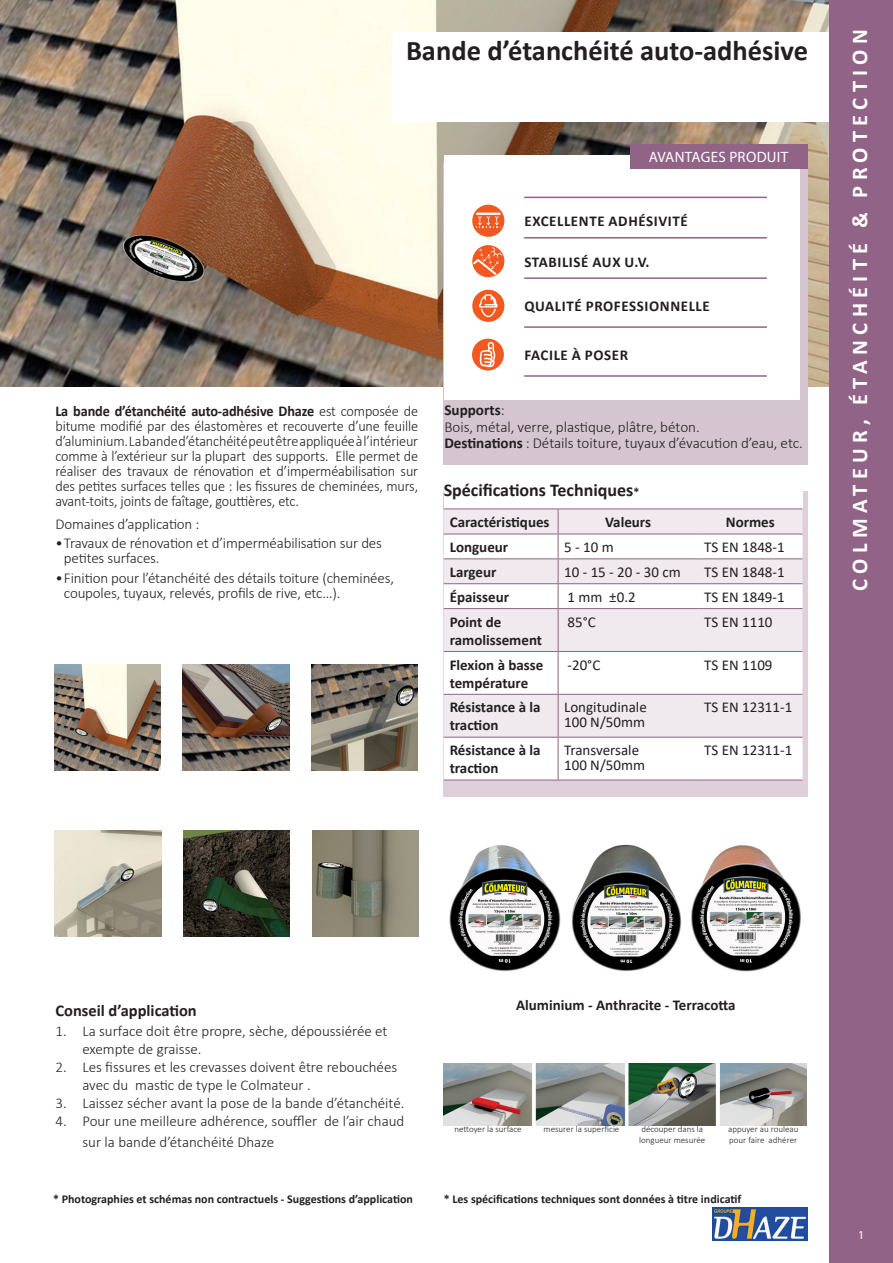
<style>
.page{position:relative;width:893px;height:1263px;background:#fff}
.page>*{position:absolute;margin:0;border:0;box-sizing:border-box;transform-origin:0 0}
.t1{font:700 28.5px "Calibri";color:#231f20}
.t2{font:700 22.5px "Calibri";letter-spacing:.24em;color:#fff}
.t3{font:700 18px "Calibri";color:#231f20}
.t4{font:700 16.5px "Calibri";color:#231f20}
.t5{font:300 15.15px "Calibri";color:#231f20}
.t6{font:700 15.15px "Calibri";color:#231f20}
.t7{font:300 15px/15px "Calibri";letter-spacing:-.01em;color:#231f20}
.t8{font:300 15px/15px "Calibri";letter-spacing:-.01em;color:#231f20;text-align:justify;scale:.95 1}
.t9{font:700 15px/18px "Calibri";color:#231f20}
.t10{font:15px "Calibri";color:#231f20}
.t11{font:700 15px "Calibri";letter-spacing:.04em;color:#231f20}
.t12{font:15px "Myriad Pro";letter-spacing:.02em;color:#fff}
.t13{font:700 12px "Calibri";color:#231f20}
.t14{font:12px "Myriad Pro";color:#fff}
.t15{font:300 9px/10.8px "Calibri";color:#231f20}
.s1{font-weight:700}
.s2{font-weight:300}
.s3{font-size:12px}
</style>
<div class="page">
<img style="left:0;top:0;width:829px;height:387px">
<div style="left:392px;top:32px;width:464px;height:89px;background:#fff"></div>
<div style="left:444px;top:162px;width:364px;height:302px;background:#d5c5d0"></div>
<div style="left:444px;top:155px;width:355px;height:245px;background:#fff"></div>
<div style="left:630px;top:145px;width:177px;height:24px;background:#906387"></div>
<hr style="left:524px;top:197px;width:243px;height:1px;background:#906387">
<hr style="left:524px;top:237px;width:243px;height:2px;background:#906387">
<hr style="left:524px;top:277px;width:243px;height:2px;background:#906387">
<hr style="left:524px;top:326px;width:243px;height:2px;background:#906387">
<hr style="left:524px;top:375px;width:243px;height:2px;background:#906387">
<div style="left:472px;top:205px;width:32px;height:32px;background:#f15921;border-radius:50%"></div>
<hr style="left:476px;top:213px;width:25px;height:2px;background:#fff">
<hr style="left:476px;top:226px;width:25px;height:2px;background:#fff">
<svg style="left:477px;top:216px;width:22px;height:12px"></svg>
<svg style="left:472px;top:245px;width:32px;height:32px"></svg>
<svg style="left:472px;top:247px;width:30px;height:30px"></svg>
<div style="left:472px;top:290px;width:32px;height:32px;background:#f15921;border-radius:50%"></div>
<svg style="left:479px;top:294px;width:18px;height:23px"></svg>
<div style="left:472px;top:339px;width:32px;height:31px;background:#f15921;border-radius:50%"></div>
<svg style="left:479px;top:341px;width:18px;height:29px"></svg>
<div style="left:444px;top:492px;width:364px;height:305px;background:#dfcfda"></div>
<div style="left:444px;top:483px;width:358px;height:26px;background:#fff"></div>
<svg style="left:444px;top:509px;width:358px;height:25px;background:#ece4ea"></svg>
<svg style="left:444px;top:535px;width:358px;height:245px;background:#f7f4f6"></svg>
<hr style="left:444px;top:534px;width:114px;height:1px;background:#906387">
<hr style="left:444px;top:558px;width:114px;height:1px;background:#906387">
<hr style="left:444px;top:583px;width:114px;height:1px;background:#906387">
<hr style="left:444px;top:608px;width:114px;height:1px;background:#906387">
<hr style="left:444px;top:651px;width:114px;height:1px;background:#906387">
<hr style="left:444px;top:694px;width:114px;height:1px;background:#906387">
<hr style="left:444px;top:737px;width:114px;height:1px;background:#906387">
<hr style="left:444px;top:780px;width:114px;height:1px;background:#906387">
<svg style="left:558px;top:509px;width:1px;height:99px"></svg>
<hr style="left:558px;top:609px;width:1px;height:42px;background:#906387">
<hr style="left:558px;top:652px;width:1px;height:42px;background:#906387">
<hr style="left:558px;top:695px;width:1px;height:42px;background:#906387">
<hr style="left:558px;top:737px;width:1px;height:43px;background:#906387">
<hr style="left:444px;top:508px;width:114px;height:1px;background:#906387">
<hr style="left:558px;top:508px;width:140px;height:1px;background:#906387">
<hr style="left:698px;top:508px;width:104px;height:1px;background:#906387">
<hr style="left:558px;top:534px;width:140px;height:1px;background:#906387">
<hr style="left:698px;top:534px;width:104px;height:1px;background:#906387">
<hr style="left:558px;top:558px;width:140px;height:1px;background:#906387">
<hr style="left:698px;top:558px;width:104px;height:1px;background:#906387">
<hr style="left:558px;top:583px;width:140px;height:1px;background:#906387">
<hr style="left:698px;top:583px;width:104px;height:1px;background:#906387">
<hr style="left:558px;top:608px;width:140px;height:1px;background:#906387">
<hr style="left:698px;top:608px;width:104px;height:1px;background:#906387">
<hr style="left:558px;top:651px;width:140px;height:1px;background:#906387">
<hr style="left:698px;top:651px;width:104px;height:1px;background:#906387">
<hr style="left:558px;top:694px;width:140px;height:1px;background:#906387">
<hr style="left:698px;top:694px;width:104px;height:1px;background:#906387">
<hr style="left:558px;top:737px;width:140px;height:1px;background:#906387">
<hr style="left:698px;top:737px;width:104px;height:1px;background:#906387">
<hr style="left:558px;top:780px;width:140px;height:1px;background:#906387">
<hr style="left:698px;top:780px;width:104px;height:1px;background:#906387">
<img style="left:449px;top:844px;width:352px;height:128px">
<img style="left:444px;top:1064px;width:362px;height:61px">
<img style="left:55px;top:664px;width:105px;height:107px">
<img style="left:311px;top:664px;width:107px;height:107px">
<img style="left:183px;top:664px;width:106px;height:107px">
<img style="left:55px;top:830px;width:106px;height:107px">
<img style="left:312px;top:830px;width:107px;height:107px">
<img style="left:184px;top:830px;width:106px;height:107px">
<img style="left:712px;top:1208px;width:96px;height:32px">
<div style="left:829px;top:0;width:64px;height:1263px;background:#906387"></div>
<p class="t1" style="left:406px;top:30px;width:404px">Bande d’étanchéité auto-adhésive</p>
<p class="t12" style="left:649px;top:147px;width:141px">AVANTAGES PRODUIT</p>
<p class="t8" style="left:55px;top:403px;width:383px"><span class="s1">La bande d’étanchéité auto-adhésive Dhaze</span> est composée de bitume modifié par des élastomères et recouverte d’une feuille d’aluminium.La bande d’étanchéité peut être appliquée à l’intérieur comme à l’extérieur sur la plupart des supports. Elle permet de réaliser des travaux de rénovation et d’imperméabilisation sur des petites surfaces telles que : les fissures de cheminées, murs, avant-toits, joints de faîtage, gouttières, etc.</p>
<p class="t7" style="left:55px;top:516px;width:146px">Domaines d’application :</p>
<p class="t7" style="left:64px;top:536px;width:320px;text-indent:-9px">• Travaux de rénovation et d’imperméabilisation sur des petites surfaces.</p>
<p class="t7" style="left:64px;top:570px;width:332px;text-indent:-9px">• Finition pour l’étanchéité des détails toiture (cheminées, coupoles, tuyaux, relevés, profils de rive, etc…).</p>
<p class="t11" style="left:524px;top:211px;width:165px">EXCELLENTE ADHÉSIVITÉ</p>
<p class="t11" style="left:524px;top:251px;width:127px">STABILISÉ AUX U.V.</p>
<p class="t11" style="left:524px;top:296px;width:187px">QUALITÉ PROFESSIONNELLE</p>
<p class="t11" style="left:524px;top:345px;width:105px">FACILE À POSER</p>
<p class="t6" style="left:444px;top:399px;width:62px">Supports<span class="s2">:</span></p>
<p class="t5" style="left:444px;top:417px;width:257px">Bois, métal, verre, plastique, plâtre, béton.</p>
<p class="t5" style="left:444px;top:434px;width:360px"><span class="s1">Destinations</span> : Détails toiture, tuyaux d’évacution d’eau, etc.</p>
<p class="t3" style="left:444px;top:477px;width:197px">Spécifications Techniques<span class="s3">*</span></p>
<p class="t9" style="left:450px;top:513px;width:101px">Caractéristiques</p>
<p class="t9" style="left:605px;top:513px;width:47px">Valeurs</p>
<p class="t9" style="left:726px;top:513px;width:51px">Normes</p>
<p class="t9" style="left:450px;top:538px;width:60px">Longueur</p>
<p class="t10" style="left:564px;top:537px;width:51px">5 - 10 m</p>
<p class="t10" style="left:704px;top:537px;width:82px">TS EN 1848-1</p>
<p class="t9" style="left:450px;top:563px;width:48px">Largeur</p>
<p class="t10" style="left:564px;top:561px;width:118px">10 - 15 - 20 - 30 cm</p>
<p class="t10" style="left:704px;top:561px;width:82px">TS EN 1848-1</p>
<p class="t9" style="left:450px;top:588px;width:61px">Épaisseur</p>
<p class="t10" style="left:567px;top:586px;width:70px">1 mm ±0.2</p>
<p class="t10" style="left:704px;top:586px;width:82px">TS EN 1849-1</p>
<p class="t9" style="left:450px;top:612px;width:94px">Point de ramolissement</p>
<p class="t10" style="left:567px;top:611px;width:30px">85°C</p>
<p class="t10" style="left:704px;top:611px;width:70px">TS EN 1110</p>
<p class="t9" style="left:450px;top:655px;width:95px">Flexion à basse température</p>
<p class="t10" style="left:567px;top:654px;width:34px">-20°C</p>
<p class="t10" style="left:704px;top:654px;width:70px">TS EN 1109</p>
<p class="t9" style="left:450px;top:698px;width:92px">Résistance à la traction</p>
<p class="t10" style="left:564px;top:697px;width:84px">Longitudinale</p>
<p class="t10" style="left:704px;top:697px;width:90px">TS EN 12311-1</p>
<p class="t10" style="left:564px;top:712px;width:82px">100 N/50mm</p>
<p class="t9" style="left:450px;top:741px;width:92px">Résistance à la traction</p>
<p class="t10" style="left:564px;top:740px;width:77px">Transversale</p>
<p class="t10" style="left:564px;top:755px;width:82px">100 N/50mm</p>
<p class="t10" style="left:704px;top:740px;width:90px">TS EN 12311-1</p>
<p class="t2" style="left:844px;top:591px;width:563px;rotate:-90deg">COLMATEUR, ÉTANCHÉITÉ &amp; PROTECTION</p>
<p class="t4" style="left:55px;top:998px;width:143px">Conseil d’application</p>
<p class="t9" style="left:516px;top:996px;width:221px">Aluminium - Anthracite - Terracotta</p>
<p class="t7" style="left:82px;top:1021px;width:307px;line-height:18px;text-indent:-27px">1. La surface doit être propre, sèche, dépoussiérée et exempte de graisse.</p>
<p class="t7" style="left:82px;top:1057px;width:316px;line-height:18px;text-indent:-27px">2. Les fissures et les crevasses doivent être rebouchées avec du mastic de type le Colmateur .</p>
<p class="t7" style="left:55px;top:1095px;width:350px">3. Laissez sécher avant la pose de la bande d’étanchéité.</p>
<p class="t7" style="left:82px;top:1110px;width:323px;line-height:21.6px;text-indent:-27px">4. Pour une meilleure adhérence, souffler de l’air chaud sur la bande d’étanchéité Dhaze</p>
<p class="t15" style="left:454px;top:1123px;width:69px">nettoyer la surface</p>
<p class="t15" style="left:544px;top:1124px;width:77px">mesurer la superficie</p>
<p class="t15" style="left:639px;top:1123px;width:68px">découper dans la longueur mesurée</p>
<p class="t15" style="left:728px;top:1124px;width:72px">appuyer au rouleau pour faire adhérer</p>
<p class="t13" style="left:53px;top:1190px;width:361px">* Photographies et schémas non contractuels - Suggestions d’application</p>
<p class="t13" style="left:444px;top:1190px;width:299px">* Les spécifications techniques sont données à titre indicatif</p>
<p class="t14" style="left:858px;top:1227px;width:8px">1</p>
</div>
